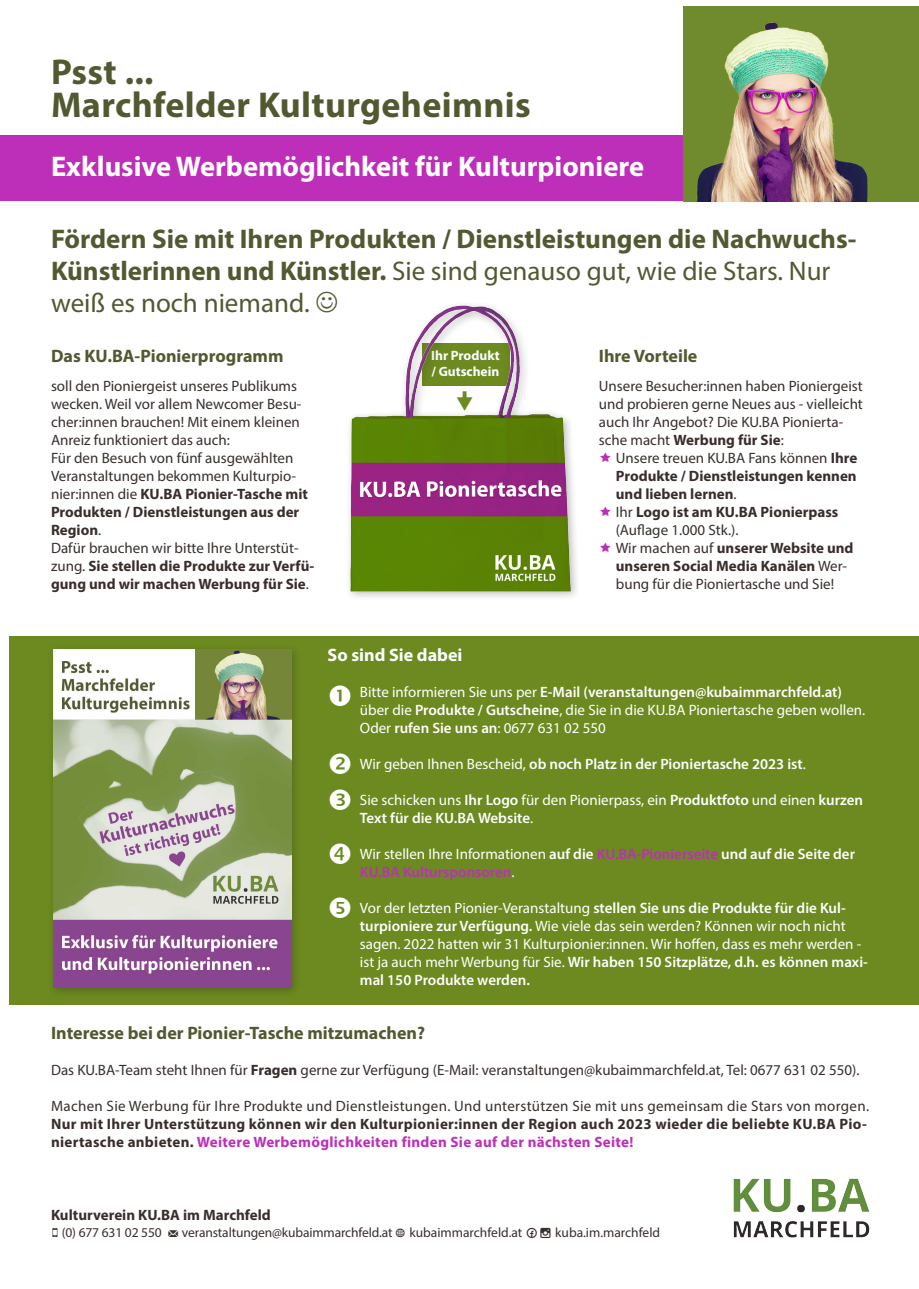
<style>
.page{position:relative;width:919px;height:1289px;background:#fff}
.page>*{position:absolute;margin:0;border:0;box-sizing:border-box;transform-origin:0 0}
.t1{font:700 36px "Myriad Pro";letter-spacing:.01em;color:#515931}
.t2{font:700 28.5px "Myriad Pro";color:#fff}
.t3{font:700 27px/32.4px "Myriad Pro";color:#515931}
.t4{font:700 18px "Myriad Pro";color:#515931}
.t5{font:700 18px "Myriad Pro";color:#fff}
.t6{font:15px/18px "Myriad Pro";color:#392e2c}
.t7{font:700 15px/18px "Myriad Pro";letter-spacing:.015em;color:#392e2c}
.t8{font:15px/18px "Myriad Pro";color:#fff}
.t9{font:600 15px/18px "Myriad Pro";color:#fff}
.t10{font:600 15px/18px "Myriad Pro";color:#bd2fb9}
.t11{font:13.5px "Myriad Pro";letter-spacing:-.01em;color:#392e2c}
.t12{font:700 13.5px "Myriad Pro";color:#fff}
.s1{font-weight:400}
.s2{font-weight:700}
.s3{font-weight:600}
.s4{font-weight:400;color:#fff}
.s5{color:#fff}
.s6{color:#bd2fb9}
.s7{font-family:"Modern Pictograms"}
</style>
<div class="page">
<div style="left:0;top:136px;width:697px;height:65px;background:#bd2fb9"></div>
<img style="left:683px;top:6px;width:235px;height:195px">
<img style="left:733px;top:1178px;width:137px;height:60px">
<div style="left:10px;top:636px;width:908px;height:368px;background:#6c8a1f"></div>
<div style="left:47px;top:643px;width:254px;height:355px;background:#231f20;opacity:.3"></div>
<img style="left:53px;top:649px;width:238px;height:338px">
<img style="left:349px;top:305px;width:228px;height:292px">
<svg style="left:457px;top:391px;width:16px;height:20px"></svg>
<p class="t1" style="left:51px;top:48px;width:104px">Psst ...</p>
<p class="t1" style="left:51px;top:81px;width:481px">Marchfelder Kulturgeheimnis</p>
<p class="t2" style="left:51px;top:148px;width:594px">Exklusive Werbemöglichkeit für Kulturpioniere</p>
<p class="t3" style="left:51px;top:221px;width:806px">Fördern Sie mit Ihren Produkten / Dienstleistungen die Nachwuchs-<br>Künstlerinnen und Künstler. <span class="s1">Sie sind genauso gut, wie die Stars. Nur weiß es noch niemand.</span></p>
<p class="t4" style="left:51px;top:344px;width:234px">Das KU.BA-Pionierprogramm</p>
<p class="t12" style="left:431px;top:347px;width:70px">Ihr Produkt</p>
<p class="t4" style="left:598px;top:344px;width:100px">Ihre Vorteile</p>
<p class="t12" style="left:431px;top:363px;width:69px">/ Gutschein</p>
<p class="t6" style="left:51px;top:376px;width:252px">soll den Pioniergeist unseres Publikums wecken. Weil vor allem Newcomer Besu&shy;cher:innen brauchen! Mit einem kleinen Anreiz funktioniert das auch:</p>
<p class="t6" style="left:51px;top:448px;width:258px">Für den Besuch von fünf ausgewählten<br>Veranstaltungen bekommen Kulturpio&shy;nier:innen die <span class="s2">KU.BA Pionier-Tasche mit<br>Produkten / Dienstleistungen aus der<br>Region</span>.</p>
<p class="t7" style="left:51px;top:538px;width:265px"><span class="s1">Dafür brauchen wir bitte Ihre Unterstüt&shy;zung.</span> Sie stellen die Produkte zur Verfü&shy;gung und wir machen Werbung für Sie<span class="s1">.</span></p>
<p class="t6" style="left:598px;top:376px;width:265px">Unsere Besucher:innen haben Pioniergeist und probieren gerne Neues aus - vielleicht auch Ihr Angebot? Die KU.BA Pionierta&shy;sche macht <span class="s2">Werbung für Sie</span>:</p>
<p class="t7" style="left:615px;top:448px;width:243px;text-align:justify"><span class="s1">Unsere treuen KU.BA Fans können</span> Ihre Produkte / Dienstleistungen kennen und lieben lernen<span class="s1">.</span></p>
<p class="t7" style="left:615px;top:502px;width:224px"><span class="s1">Ihr</span> Logo ist am KU.BA Pionierpass <span class="s1">(Auflage 1.000 Stk.).</span></p>
<p class="t6" style="left:615px;top:538px;width:239px">Wir machen auf <span class="s2">unserer Website und unseren Social Media Kanälen</span> Wer&shy;bung für die Pioniertasche und Sie!</p>
<p class="t5" style="left:327px;top:643px;width:136px">So sind Sie dabei</p>
<p class="t8" style="left:360px;top:682px;width:507px">Bitte informieren Sie uns per <span class="s3">E-Mail (veranstaltungen@kubaimmarchfeld.at) </span>über die <span class="s3">Produkte / Gutscheine</span>, die Sie in die KU.BA Pioniertasche geben wollen.<br>Oder <span class="s3">rufen Sie uns an</span>: 0677 631 02 550</p>
<p class="t9" style="left:360px;top:754px;width:447px"><span class="s1">Wir geben Ihnen Bescheid,</span> ob noch Platz in der Pioniertasche 2023 ist<span class="s1">.</span></p>
<p class="t9" style="left:360px;top:790px;width:504px"><span class="s1">Sie schicken uns</span> Ihr Logo <span class="s1">für den Pionierpass, ein</span> Produktfoto <span class="s1">und einen</span> kurzen<br>Text für die KU.BA Website<span class="s1">.</span></p>
<p class="t10" style="left:360px;top:844px;width:496px"><span class="s4">Wir stellen Ihre Informationen</span> <span class="s5">auf die</span> KU.BA-Pionierseite <span class="s5">und auf die Seite der<br></span>KU.BA Kultursponsoren<span class="s4">.</span></p>
<p class="t8" style="left:360px;top:898px;width:509px">Vor der letzten Pionier-Veranstaltung <span class="s3">stellen Sie uns die Produkte für die Kul&shy;turpioniere zur Verfügung.</span> Wie viele das sein werden? Können wir noch nicht sagen. 2022 hatten wir 31 Kulturpionier:innen. Wir hoffen, dass es mehr werden - ist ja auch mehr Werbung für Sie. <span class="s3">Wir haben 150 Sitzplätze, d.h. es können maxi&shy;mal 150 Produkte werden.</span></p>
<p class="t4" style="left:51px;top:1021px;width:375px">Interesse bei der Pionier-Tasche mitzumachen?</p>
<p class="t6" style="left:51px;top:1060px;width:809px">Das KU.BA-Team steht Ihnen für <span class="s2">Fragen</span> gerne zur Verfügung (E-Mail: veranstaltungen@kubaimmarchfeld.at, Tel: 0677 631 02 550).</p>
<p class="t7" style="left:51px;top:1096px;width:819px"><span class="s1">Machen Sie Werbung für Ihre Produkte und Dienstleistungen. Und unterstützen Sie mit uns gemeinsam die Stars von morgen.<br></span>Nur mit Ihrer Unterstützung können wir den Kulturpionier:innen der Region auch 2023 wieder die beliebte KU.BA Pio&shy;niertasche anbieten. <span class="s6">Weitere Werbemöglichkeiten finden Sie auf der nächsten Seite!</span></p>
<p class="t7" style="left:51px;top:1205px;width:221px">Kulturverein KU.BA im Marchfeld</p>
<p class="t11" style="left:51px;top:1223px;width:473px"><span class="s7">O</span> (0) 677 631 02 550 <span class="s7">m</span> veranstaltungen@kubaimmarchfeld.at <span class="s7">w</span> kubaimmarchfeld.at</p>
<p class="t11" style="left:555px;top:1223px;width:106px">kuba.im.marchfeld</p>
</div>
